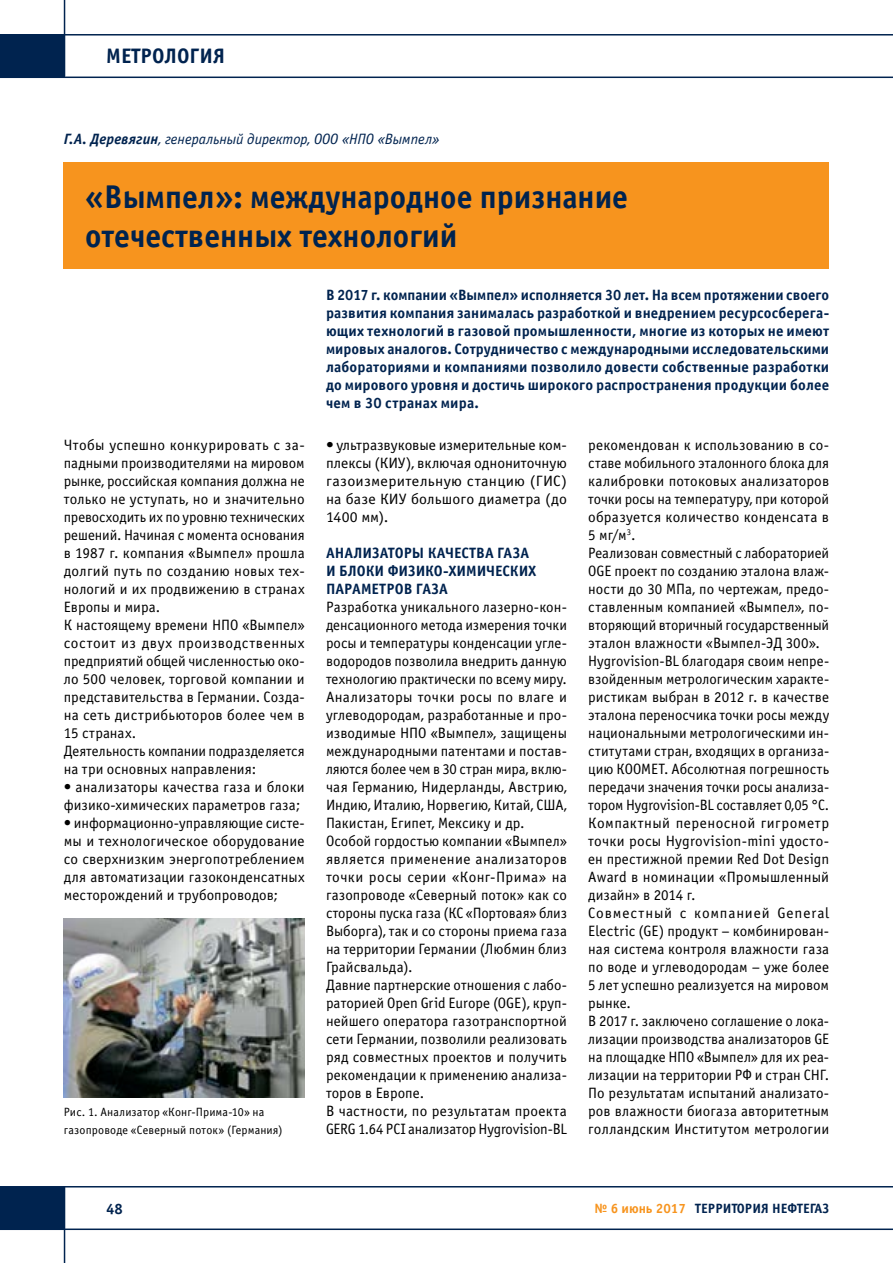
<style>
.page{position:relative;width:893px;height:1263px;background:#fff}
.page>*{position:absolute;margin:0;border:0;box-sizing:border-box;transform-origin:0 0}
.t1{font:700 33px/39.6px "Officina Sans C";color:#00234f;scale:.96 1}
.t2{font:700 21px "Officina Sans C";color:#00234f}
.t3{font:15px/18px "Officina Sans C";letter-spacing:.005em;color:#000}
.t4{font:700 15px/18px "Officina Sans C";letter-spacing:.01em;color:#00234f}
.t5{font:italic 15px "Officina Sans C";letter-spacing:-.005em;color:#00234f}
.t6{font:700 13.5px "Officina Sans C";color:#00234f}
.t7{font:12px/18px "Officina Sans C";letter-spacing:.015em;color:#000}
.s1{font-weight:700}
.s2{color:#f7941e}
</style>
<div class="page">
<hr style="left:0;top:77px;width:893px;height:1px;background:#00234f">
<hr style="left:64px;top:0;width:1px;height:77px;background:#00234f">
<hr style="left:0;top:34px;width:893px;height:2px;background:#00234f">
<div style="left:0;top:35px;width:64px;height:42px;background:#00234f"></div>
<hr style="left:0;top:1186px;width:893px;height:1px;background:#00234f">
<hr style="left:64px;top:1186px;width:1px;height:77px;background:#00234f">
<hr style="left:0;top:1228px;width:893px;height:2px;background:#00234f">
<div style="left:0;top:1187px;width:64px;height:42px;background:#00234f"></div>
<div style="left:64px;top:162px;width:765px;height:107px;background:#f7941e"></div>
<img style="left:64px;top:918px;width:241px;height:179px">
<h2 class="t2" style="left:106px;top:44px;width:120px">МЕТРОЛОГИЯ</h2>
<p class="t5" style="left:64px;top:131px;width:378px"><span class="s1">Г.А. Деревягин</span>, генеральный директор, ООО «НПО «Вымпел»</p>
<h1 class="t1" style="left:85px;top:177px;width:567px">«Вымпел»: международное признание отечественных технологий</h1>
<p class="t3" style="left:64px;top:436px;width:242px">Чтобы успешно конкурировать с за&shy;падными производителями на мировом рынке, российская компания должна не только не уступать, но и значительно превосходить их по уровню технических решений. Начиная с момента основания в 1987 г. компания «Вымпел» прошла долгий путь по созданию новых тех&shy;нологий и их продвижению в странах Европы и мира.<br>К настоящему времени НПО «Вымпел» состоит из двух производственных предприятий общей численностью око&shy;ло 500 человек, торговой компании и представительства в Германии. Созда&shy;на сеть дистрибьюторов более чем в 15 странах.<br>Деятельность компании подразделяется на три основных направления:</p>
<p class="t3" style="left:64px;top:778px;width:242px">• анализаторы качества газа и блоки физико-химических параметров газа;</p>
<p class="t3" style="left:64px;top:814px;width:242px;text-align:justify">• информационно-управляющие систе&shy;мы и технологическое оборудование со сверхнизким энергопотреблением для автоматизации газоконденсатных месторождений и трубопроводов;</p>
<p class="t7" style="left:64px;top:1103px;width:220px">Рис. 1. Анализатор «Конг-Прима-10» на газопроводе «Северный поток» (Германия)</p>
<p class="t4" style="left:326px;top:286px;width:505px;text-align:justify">В 2017 г. компании «Вымпел» исполняется 30 лет. На всем протяжении своего развития компания занималась разработкой и внедрением ресурсосберега&shy;ющих технологий в газовой промышленности, многие из которых не имеют мировых аналогов. Сотрудничество с международными исследовательскими лабораториями и компаниями позволило довести собственные разработки до мирового уровня и достичь широкого распространения продукции более чем в 30 странах мира.</p>
<p class="t3" style="left:326px;top:436px;width:242px;text-align:justify">• ультразвуковые измерительные ком&shy;плексы (КИУ), включая однониточную газоизмерительную станцию (ГИС) на базе КИУ большого диаметра (до 1400 мм).</p>
<p class="t4" style="left:326px;top:544px;width:212px">АНАЛИЗАТОРЫ КАЧЕСТВА ГАЗА<br>И БЛОКИ ФИЗИКО-ХИМИЧЕСКИХ<br>ПАРАМЕТРОВ ГАЗА</p>
<p class="t3" style="left:326px;top:598px;width:242px">Разработка уникального лазерно-кон&shy;денсационного метода измерения точки росы и температуры конденсации угле&shy;водородов позволила внедрить данную технологию практически по всему миру.<br>Анализаторы точки росы по влаге и углеводородам, разработанные и про&shy;изводимые НПО «Вымпел», защищены международными патентами и постав&shy;ляются более чем в 30 стран мира, вклю&shy;чая Германию, Нидерланды, Австрию, Индию, Италию, Норвегию, Китай, США, Пакистан, Египет, Мексику и др.<br>Особой гордостью компании «Вымпел» является применение анализаторов точки росы серии «Конг-Прима» на газопроводе «Северный поток» как со стороны пуска газа (КС «Портовая» близ Выборга), так и со стороны приема газа на территории Германии (Любмин близ Грайсвальда).<br>Давние партнерские отношения с лабо&shy;раторией Open Grid Europe (OGE), круп&shy;нейшего оператора газотранспортной сети Германии, позволили реализовать ряд совместных проектов и получить рекомендации к применению анализа&shy;торов в Европе.<br>В частности, по результатам проекта GERG 1.64 PCI анализатор Hygrovision-BL</p>
<p class="t3" style="left:588px;top:436px;width:242px">рекомендован к использованию в со&shy;ставе мобильного эталонного блока для калибровки потоковых анализаторов точки росы на температуру, при которой образуется количество конденсата в 5 мг/м<sup>3</sup>.<br>Реализован совместный с лабораторией OGE проект по созданию эталона влаж&shy;ности до 30 МПа, по чертежам, предо&shy;ставленным компанией «Вымпел», по&shy;вторяющий вторичный государственный эталон влажности «Вымпел-ЭД 300».<br>Hygrovision-BL благодаря своим непре&shy;взойденным метрологическим характе&shy;ристикам выбран в 2012 г. в качестве эталона переносчика точки росы между национальными метрологическими ин&shy;ститутами стран, входящих в организа&shy;цию КООМЕТ. Абсолютная погрешность передачи значения точки росы анализа&shy;тором Hygrovision-BL составляет 0,05 °С.<br>Компактный переносной гигрометр точки росы Hygrovision-mini удосто&shy;ен престижной премии Red Dot Design Award в номинации «Промышленный дизайн» в 2014 г.<br>Совместный с компанией General Electric (GE) продукт – комбинирован&shy;ная система контроля влажности газа по воде и углеводородам – уже более 5 лет успешно реализуется на мировом рынке.<br>В 2017 г. заключено соглашение о лока&shy;лизации производства анализаторов GE на площадке НПО «Вымпел» для их реа&shy;лизации на территории РФ и стран СНГ.<br>По результатам испытаний анализато&shy;ров влажности биогаза авторитетным голландским Институтом метрологии</p>
<p class="t4" style="left:106px;top:1200px;width:18px">48</p>
<p class="t6" style="left:594px;top:1201px;width:236px"><span class="s2">№ 6 июнь 2017</span> ТЕРРИТОРИЯ НЕФТЕГАЗ</p>
</div>
